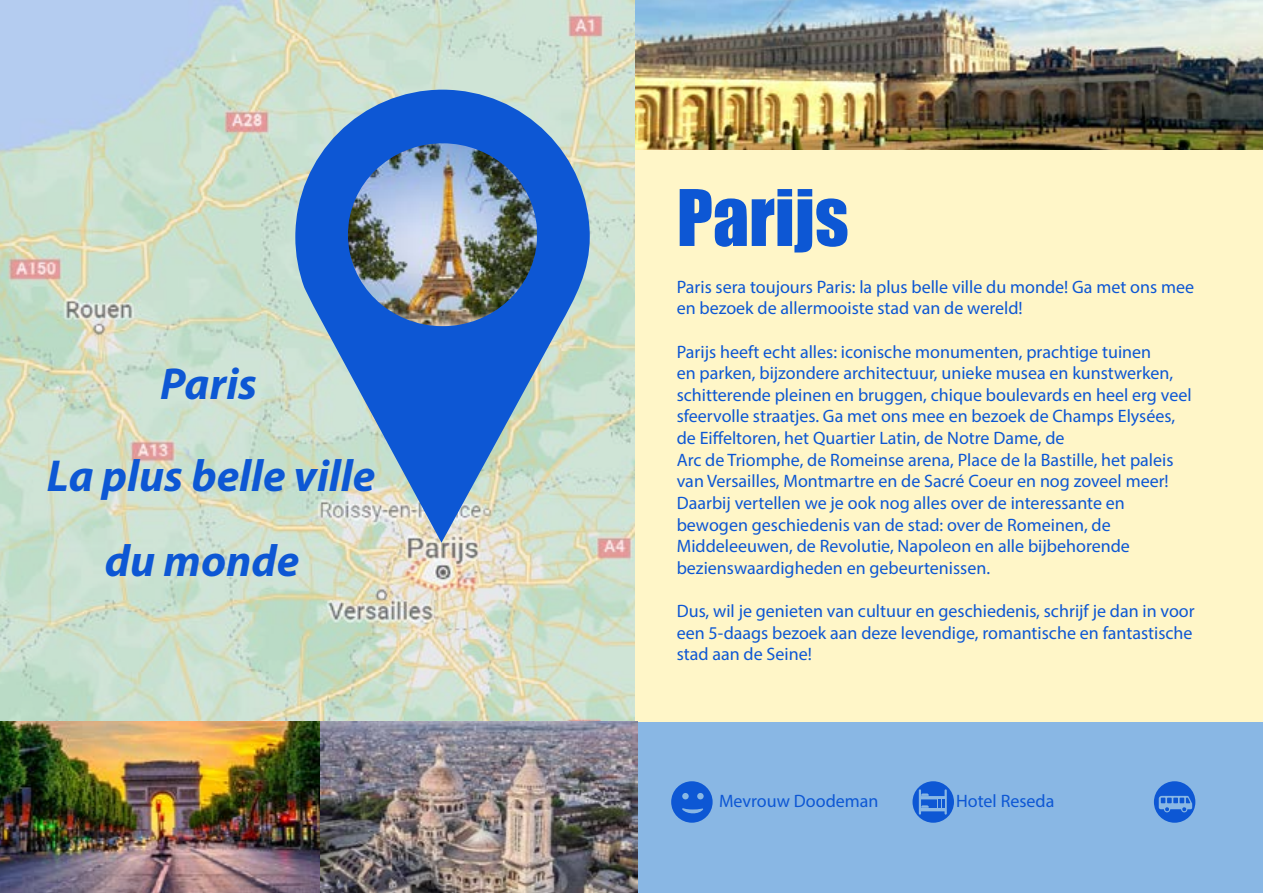
<style>
.page{position:relative;width:1263px;height:893px;background:#fff}
.page>*{position:absolute;margin:0;border:0;box-sizing:border-box;transform-origin:0 0}
.t1{font:72px "Impact";color:#0d57d4}
.t2{font:italic 700 45px "Myriad Pro";color:#0d57d4}
.t3{font:18px/21.6px "Myriad Pro";color:#0d57d4}
</style>
<div class="page">
<img style="left:0;top:0;width:636px;height:722px">
<div style="left:636px;top:0;width:627px;height:893px;background:#fff6c8"></div>
<img style="left:0;top:722px;width:638px;height:171px">
<svg style="left:295px;top:90px;width:295px;height:453px;background:#6e9ace"></svg>
<img style="left:348px;top:143px;width:189px;height:183px">
<div style="left:636px;top:723px;width:627px;height:170px;background:#89b7e4"></div>
<svg style="left:912px;top:781px;width:42px;height:42px"></svg>
<svg style="left:1154px;top:781px;width:41px;height:42px"></svg>
<img style="left:636px;top:0;width:627px;height:150px">
<svg style="left:671px;top:781px;width:42px;height:42px"></svg>
<h2 class="t2" style="left:160px;top:355px;width:98px">Paris</h2>
<h2 class="t2" style="left:47px;top:447px;width:330px">La plus belle ville</h2>
<h2 class="t2" style="left:105px;top:532px;width:196px">du monde</h2>
<h1 class="t1" style="left:677px;top:162px;width:174px">Parijs</h1>
<p class="t3" style="left:677px;top:276px;width:519px">Paris sera toujours Paris: la plus belle ville du monde! Ga met ons mee en bezoek de allermooiste stad van de wereld!</p>
<p class="t3" style="left:677px;top:341px;width:516px">Parijs heeft echt alles: iconische monumenten, prachtige tuinen<br>en parken, bijzondere architectuur, unieke musea en kunstwerken, schitterende pleinen en bruggen, chique boulevards en heel erg veel sfeervolle straatjes. Ga met ons mee en bezoek de Champs Elysées, de Eiffeltoren, het Quartier Latin, de Notre Dame, de<br>Arc de Triomphe, de Romeinse arena, Place de la Bastille, het paleis van Versailles, Montmartre en de Sacré Coeur en nog zoveel meer!<br>Daarbij vertellen we je ook nog alles over de interessante en bewogen geschiedenis van de stad: over de Romeinen, de Middeleeuwen, de Revolutie, Napoleon en alle bijbehorende bezienswaardigheden en gebeurtenissen.</p>
<p class="t3" style="left:677px;top:600px;width:519px;text-align:justify">Dus, wil je genieten van cultuur en geschiedenis, schrijf je dan in voor een 5-daags bezoek aan deze levendige, romantische en fantastische stad aan de Seine!</p>
<p class="t3" style="left:719px;top:790px;width:161px">Mevrouw Doodeman</p>
<p class="t3" style="left:956px;top:790px;width:100px">Hotel Reseda</p>
</div>
